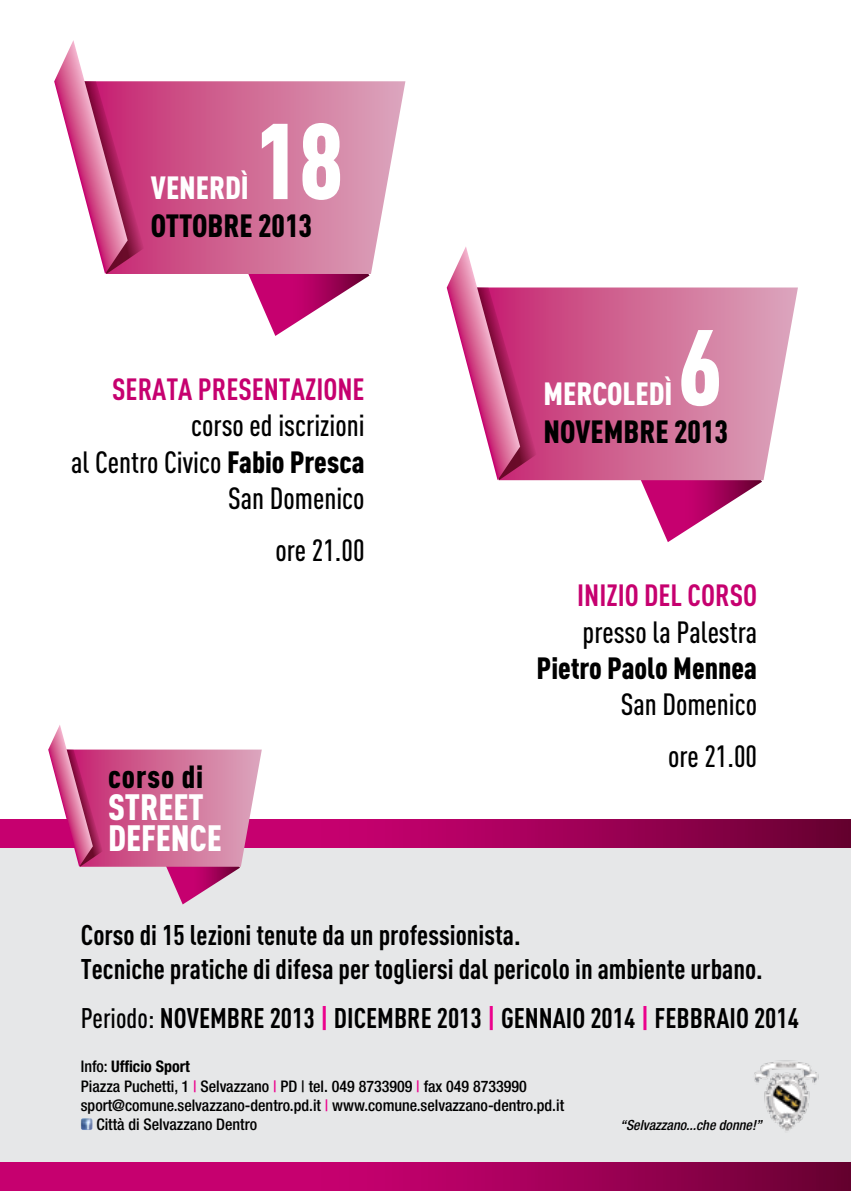
<style>
.page{position:relative;width:851px;height:1191px;background:#fff}
.page>*{position:absolute;margin:0;border:0;box-sizing:border-box;transform-origin:0 0}
.t1{font:900 105.6px "DIN Cond";color:#fff}
.t2{font:900 36.2px/31.6px "DIN Cond";color:#fff}
.t3{font:900 31.8px "DIN Cond";color:#000}
.t4{font:900 31.8px "DIN Cond";color:#fff}
.t5{font:900 31.6px "DIN Cond";letter-spacing:.03em;color:#000}
.t6{font:500 30.4px/36.4px "DIN Cond";color:#000;text-align:right}
.t7{font:700 30.4px "DIN Cond";color:#c6006f}
.t8{font:900 30.4px "DIN Cond";color:#000}
.t9{font:700 28px/33.6px "DIN Cond";color:#000}
.t10{font:500 condensed 16px "Helvetica Neue";color:#000}
.t11{font:700 condensed 16px "Helvetica Neue";color:#000}
.t12{font:italic 500 condensed 14px "Helvetica Neue";color:#000}
.s1{font-weight:900}
.s2{font-weight:500}
.s3{color:#ec008c}
</style>
<div class="page">
<div style="left:0;top:840px;width:850px;height:351px;background:#e6e7e8"></div>
<svg style="left:0;top:1162px;width:850px;height:29px;background:#ab005d"></svg>
<svg style="left:248px;top:274px;width:121px;height:62px"></svg>
<svg style="left:144px;top:81px;width:261px;height:193px;background:#d4789f"></svg>
<svg style="left:54px;top:40px;width:90px;height:234px"></svg>
<svg style="left:636px;top:480px;width:126px;height:62px"></svg>
<svg style="left:536px;top:287px;width:261px;height:193px;background:#d4789f"></svg>
<svg style="left:446px;top:247px;width:90px;height:233px"></svg>
<img style="left:754px;top:1060px;width:65px;height:71px">
<svg style="left:0;top:819px;width:850px;height:29px;background:#a30058"></svg>
<svg style="left:81px;top:1118px;width:12px;height:12px"></svg>
<svg style="left:48px;top:725px;width:214px;height:179px"></svg>
<h1 class="t1" style="left:254px;top:95px;width:91px">18</h1>
<p class="t3" style="left:151px;top:206px;width:162px">ottobre 2013</p>
<p class="t4" style="left:151px;top:168px;width:99px">venerdì</p>
<p class="t7" style="left:112px;top:370px;width:15px">serata</p>
<p class="t7" style="left:198px;top:370px;width:15px">presenta</p>
<p class="t7" style="left:305px;top:370px;width:24px">zione</p>
<p class="t6" style="left:71px;top:407px;width:295px">corso ed iscrizioni<br>al Centro Civico <span class="s1">Fabio Presca<br></span>San Domenico</p>
<p class="t6" style="left:275px;top:531px;width:91px">ore 21.00</p>
<p class="t5" style="left:108px;top:757px;width:97px">corso di</p>
<p class="t2" style="left:108px;top:790px;width:17px">STREET<br>DEFEN</p>
<p class="t2" style="left:190px;top:821px;width:30px">CE</p>
<h1 class="t1" style="left:677px;top:301px;width:46px">6</h1>
<p class="t3" style="left:543px;top:412px;width:186px">novembre 2013</p>
<p class="t4" style="left:543px;top:374px;width:130px">mercoledì</p>
<p class="t7" style="left:577px;top:577px;width:125px">iniziodel corso</p>
<p class="t6" style="left:582px;top:613px;width:176px">presso la Palestra</p>
<p class="t8" style="left:536px;top:649px;width:222px">Pietro Paolo Mennea</p>
<p class="t6" style="left:620px;top:678px;width:138px;line-height:51.6px">San Domenico ore 21.00</p>
<p class="t9" style="left:81px;top:917px;width:683px">Corso di 15 lezioni tenute da un professionista.<br>Tecniche pratiche di difesa per togliersi dal pericolo in ambiente urbano.</p>
<p class="t9" style="left:81px;top:1000px;width:719px"><span class="s2">Periodo:</span> NOVEMBRE 2013 <span class="s3">|</span> DICEMBRE 2013 <span class="s3">|</span> GENNAIO 2014 <span class="s3">|</span> FEBBRAIO 2014</p>
<p class="t11" style="left:81px;top:1057px;width:110px"><span class="s2">Info:</span> Ufficio Sport</p>
<p class="t10" style="left:81px;top:1076px;width:447px">Piazza Puchetti, 1 <span class="s3">|</span> Selvazzano <span class="s3">|</span> PD | tel. 049 8733909 <span class="s3">|</span> fax 049 8733990</p>
<p class="t10" style="left:81px;top:1095px;width:484px">sport@comune.selvazzano-dentro.pd.it <span class="s3">|</span> www.comune.selvazzano-dentro.pd.it</p>
<p class="t10" style="left:96px;top:1114px;width:162px">Città di Selvazzano Dentro</p>
<p class="t12" style="left:620px;top:1116px;width:143px">“Selvazzano...che donne!”</p>
</div>
